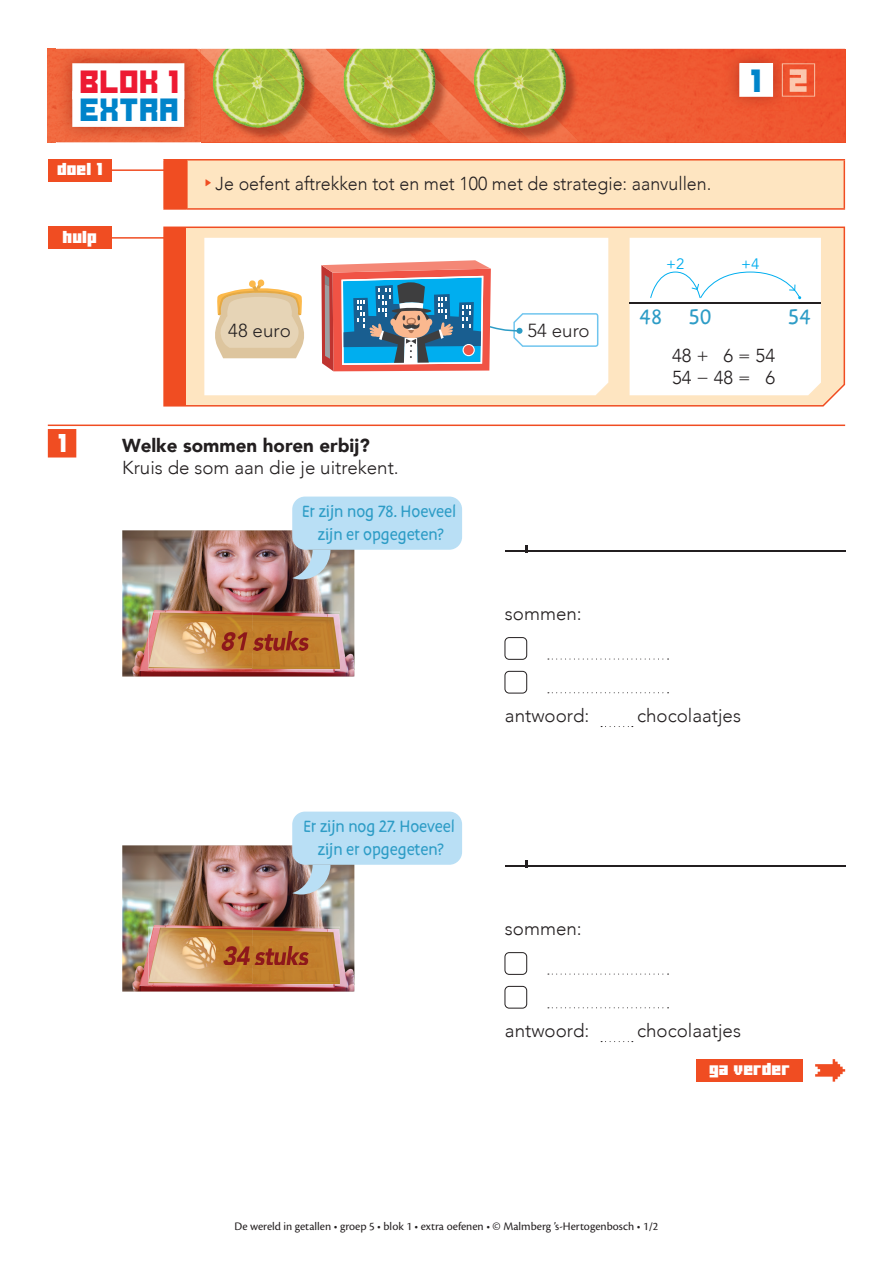
<style>
.page{position:relative;width:893px;height:1263px;background:#fff}
.page>*{position:absolute;margin:0;border:0;box-sizing:border-box;transform-origin:0 0}
.t1{font:24px "Duper Pro";color:#2d9cc6}
.t2{font:22.5px "Ode to Idle Gaming";letter-spacing:.01em;color:#0084ca}
.t3{font:22.5px "Ode to Idle Gaming";color:#ed1a33}
.t4{font:300 18.75px/22.5px "Avenir";color:#231f20}
.t5{font:18.75px/22.5px "Duper Pro";color:#2d9cc6;text-align:center}
.t6{font:300 18.75px "Avenir";color:#231f20;scale:.95 1}
.t7{font:900 18.75px "Avenir";color:#231f20}
.t8{font:300 18.75px "Avenir LT Std";color:#231f20}
.t9{font:18px "Ode to Idle Gaming";color:#fff}
.t10{font:15px "Avenir LT Std";color:#00aeef}
.t11{font:12.3px "Minercraftory";letter-spacing:.01em;color:#fff}
.t12{font:12px "Cronos Pro";color:#231f20}
</style>
<div class="page">
<hr style="left:109px;top:169px;width:83px;height:2px;background:#f04d22">
<div style="left:48px;top:159px;width:64px;height:22px;background:#f04d22"></div>
<hr style="left:109px;top:237px;width:83px;height:2px;background:#f04d22">
<div style="left:48px;top:227px;width:64px;height:22px;background:#f04d22"></div>
<div style="left:164px;top:160px;width:23px;height:49px;background:#f04d22"></div>
<div style="left:187px;top:160px;width:657px;height:49px;background:#fee5c1"></div>
<hr style="left:163px;top:159px;width:24px;height:2px;background:#f04d22">
<hr style="left:163px;top:161px;width:2px;height:47px;background:#f04d22">
<hr style="left:187px;top:159px;width:658px;height:2px;background:#f04d22">
<hr style="left:186px;top:161px;width:2px;height:47px;background:#f04d22">
<hr style="left:844px;top:161px;width:1px;height:47px;background:#f04d22">
<hr style="left:163px;top:208px;width:24px;height:2px;background:#f04d22">
<hr style="left:187px;top:208px;width:658px;height:2px;background:#f04d22">
<svg style="left:163px;top:226px;width:683px;height:181px;background:#fbc6a2"></svg>
<svg style="left:204px;top:238px;width:404px;height:157px"></svg>
<svg style="left:214px;top:279px;width:91px;height:79px"></svg>
<svg style="left:321px;top:260px;width:278px;height:111px"></svg>
<div style="left:463px;top:344px;width:11px;height:12px;background:#f05345;border-radius:50%"></div>
<div style="left:463px;top:344px;width:12px;height:12px;border:1px solid #fff;border-radius:50%"></div>
<svg style="left:630px;top:238px;width:191px;height:157px"></svg>
<div style="left:760px;top:49px;width:85px;height:93px;background:#ef542e"></div>
<div style="left:580px;top:49px;width:180px;height:93px;background:#f05b33"></div>
<img style="left:499px;top:49px;width:81px;height:93px">
<img style="left:419px;top:49px;width:80px;height:93px">
<img style="left:339px;top:49px;width:80px;height:93px">
<img style="left:200px;top:49px;width:139px;height:93px">
<img style="left:48px;top:49px;width:8px;height:93px">
<img style="left:56px;top:48px;width:144px;height:95px">
<img style="left:56px;top:49px;width:144px;height:1px">
<svg style="left:196px;top:49px;width:4px;height:4px"></svg>
<div style="left:72px;top:63px;width:112px;height:36px;background:#fff"></div>
<div style="left:72px;top:91px;width:112px;height:36px;background:#fff"></div>
<img style="left:789px;top:63px;width:26px;height:34px">
<img style="left:790px;top:69px;width:17px;height:23px">
<img style="left:723px;top:49px;width:66px;height:62px">
<div style="left:740px;top:64px;width:32px;height:32px;background:#fff"></div>
<div style="left:739px;top:63px;width:34px;height:34px;border:1px solid #fff"></div>
<div style="left:696px;top:1059px;width:107px;height:23px;background:#f04d22"></div>
<svg style="left:815px;top:1059px;width:30px;height:23px"></svg>
<hr style="left:48px;top:424px;width:797px;height:2px;background:#f04d22">
<div style="left:48px;top:429px;width:28px;height:28px;background:#f04d22"></div>
<img style="left:122px;top:530px;width:232px;height:147px">
<img style="left:148px;top:612px;width:192px;height:57px">
<img style="left:148px;top:612px;width:104px;height:56px">
<img style="left:181px;top:622px;width:35px;height:32px">
<img style="left:221px;top:631px;width:87px;height:19px">
<div style="left:292px;top:497px;width:170px;height:53px;background:#b9dff5;border-radius:13px"></div>
<svg style="left:292px;top:550px;width:38px;height:29px"></svg>
<hr style="left:505px;top:550px;width:340px;height:1px;background:#231f20">
<svg style="left:525px;top:546px;width:2px;height:7px"></svg>
<div style="left:505px;top:637px;width:22px;height:23px;border:1px solid #231f20;border-radius:4px"></div>
<svg style="left:548px;top:659px;width:121px;height:1px"></svg>
<div style="left:505px;top:671px;width:22px;height:22px;border:1px solid #231f20;border-radius:4px"></div>
<svg style="left:548px;top:692px;width:121px;height:1px"></svg>
<svg style="left:601px;top:726px;width:32px;height:1px"></svg>
<img style="left:122px;top:845px;width:232px;height:147px">
<img style="left:148px;top:927px;width:192px;height:57px">
<img style="left:148px;top:927px;width:104px;height:56px">
<img style="left:181px;top:937px;width:35px;height:32px">
<img style="left:224px;top:946px;width:84px;height:19px">
<div style="left:292px;top:812px;width:170px;height:53px;background:#b9dff5;border-radius:13px"></div>
<svg style="left:292px;top:865px;width:38px;height:29px"></svg>
<hr style="left:505px;top:865px;width:340px;height:1px;background:#231f20">
<svg style="left:525px;top:861px;width:2px;height:7px"></svg>
<div style="left:505px;top:952px;width:22px;height:23px;border:1px solid #231f20;border-radius:4px"></div>
<svg style="left:548px;top:974px;width:121px;height:1px"></svg>
<div style="left:505px;top:986px;width:22px;height:22px;border:1px solid #231f20;border-radius:4px"></div>
<svg style="left:548px;top:1007px;width:121px;height:1px"></svg>
<svg style="left:601px;top:1041px;width:32px;height:1px"></svg>
<p class="t3" style="left:81px;top:72px;width:101px">BLOK 1</p>
<p class="t2" style="left:81px;top:100px;width:101px">EXTRA</p>
<p class="t11" style="left:57px;top:159px;width:47px">doel 1</p>
<p class="t11" style="left:63px;top:227px;width:36px">hulp</p>
<p class="t6" style="left:216px;top:172px;width:523px">Je oefent aftrekken tot en met 100 met de strategie: aanvullen.</p>
<p class="t2" style="left:752px;top:71px;width:13px">1</p>
<p class="t8" style="left:228px;top:319px;width:64px">48 euro</p>
<p class="t8" style="left:527px;top:320px;width:64px">54 euro</p>
<p class="t10" style="left:666px;top:255px;width:20px">+2</p>
<p class="t10" style="left:741px;top:255px;width:20px">+4</p>
<p class="t1" style="left:639px;top:303px;width:74px">48 50</p>
<p class="t1" style="left:789px;top:303px;width:24px">54</p>
<p class="t4" style="left:672px;top:344px;width:104px">48 + 6 = 54<br>54 − 48 = 6</p>
<p class="t9" style="left:59px;top:436px;width:10px">1</p>
<p class="t7" style="left:122px;top:429px;width:249px">Welke sommen horen erbij?</p>
<p class="t4" style="left:122px;top:456px;width:278px">Kruis de som aan die je uitrekent.</p>
<p class="t5" style="left:302px;top:501px;width:156px">Er zijn nog 78. Hoeveel zijn er opgegeten?</p>
<p class="t5" style="left:303px;top:816px;width:153px">Er zijn nog 27. Hoeveel zijn er opgegeten?</p>
<p class="t4" style="left:505px;top:603px;width:78px">sommen:</p>
<p class="t4" style="left:505px;top:704px;width:86px">antwoord:</p>
<p class="t4" style="left:637px;top:704px;width:105px">chocolaatjes</p>
<p class="t4" style="left:505px;top:918px;width:78px">sommen:</p>
<p class="t4" style="left:505px;top:1019px;width:86px">antwoord:</p>
<p class="t4" style="left:637px;top:1019px;width:105px">chocolaatjes</p>
<p class="t11" style="left:709px;top:1059px;width:82px">ga verder</p>
<p class="t12" style="left:234px;top:1219px;width:425px">De wereld in getallen • groep 5 • blok 1 • extra oefenen • © Malmberg ’s-Hertogenbosch • 1/2</p>
</div>
